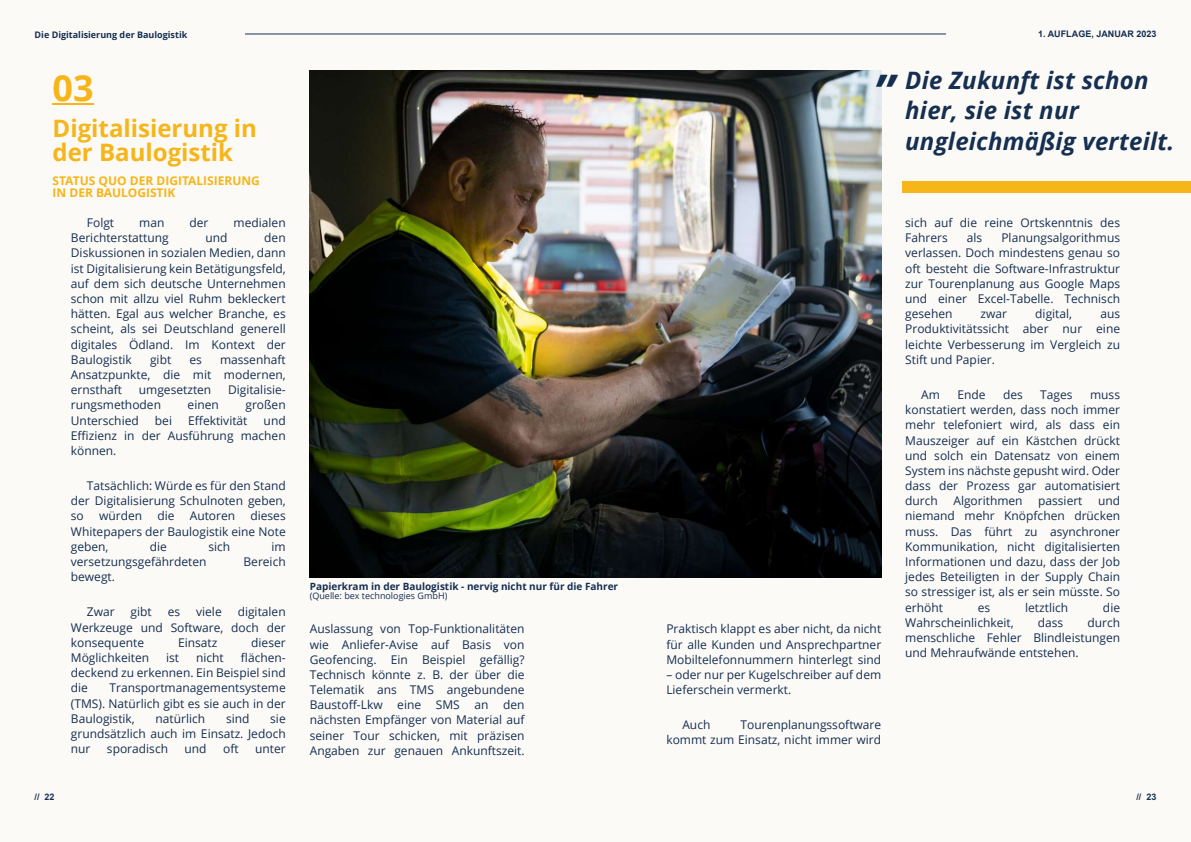
<style>
.page{position:relative;width:1191px;height:842px;background:#fff}
.page>*{position:absolute;margin:0;border:0;box-sizing:border-box;transform-origin:0 0}
.t1{font:italic 700 48px "Open Sans";color:#152f51}
.t2{font:700 36px "Open Sans";color:#f6b519}
.t3{font:italic 700 24px/30.4px "Open Sans";letter-spacing:.01em;color:#152f51}
.t4{font:700 24px/24px "Open Sans";color:#f6b519}
.t5{font:12px/15.2px "Open Sans";color:#152f51;text-align:justify}
.t6{font:700 12px/12px "Open Sans";color:#f6b519}
.t7{font:700 10px "Open Sans";color:#152f51}
.t8{font:700 9px "Open Sans";color:#152f51}
.t9{font:700 9px "Arial";color:#152f51}
.t10{font:9px "Open Sans";color:#152f51}
</style>
<div class="page">
<div style="left:0;top:0;width:595px;height:842px;background:#fcfaf7"></div>
<div style="left:595px;top:0;width:596px;height:842px;background:#fcfaf7"></div>
<hr style="left:245px;top:33px;width:700px;height:1px;background:#152f51">
<hr style="left:53px;top:103px;width:41px;height:2px;background:#f6b519">
<div style="left:901px;top:181px;width:290px;height:12px;background:#f6b519"></div>
<img style="left:310px;top:71px;width:571px;height:506px">
<p class="t8" style="left:35px;top:31px;width:154px">Die Digitalisierung der Baulogistik</p>
<h2 class="t2" style="left:53px;top:73px;width:43px">03</h2>
<h3 class="t4" style="left:53px;top:118px;width:206px">Digitalisierung in der Baulogistik</h3>
<p class="t6" style="left:53px;top:176px;width:209px">STATUS QUO DER DIGITALISIERUNG<br>IN DER BAULOGISTIK</p>
<p class="t5" style="left:87px;top:216px;width:29px">Folgt</p>
<p class="t5" style="left:139px;top:216px;width:27px">man</p>
<p class="t5" style="left:189px;top:216px;width:20px">der</p>
<p class="t5" style="left:234px;top:216px;width:54px">medialen</p>
<p class="t5" style="left:71px;top:231px;width:99px">Berichterstattung</p>
<p class="t5" style="left:205px;top:231px;width:24px">und</p>
<p class="t5" style="left:71px;top:231px;width:216px;text-indent:193px">den Diskussionen in sozialen Medien, dann ist Digitalisierung kein Betätigungsfeld, auf dem sich deutsche Unternehmen schon mit allzu viel Ruhm bekleckert hätten. Egal aus welcher Branche, es scheint, als sei Deutschland generell digitales Ödland. Im Kontext der Baulogistik</p>
<p class="t5" style="left:71px;top:353px;width:216px;text-indent:149px">massenhaft Ansatzpunkte, die mit modernen, ernsthaft</p>
<p class="t5" style="left:150px;top:353px;width:23px">gibt</p>
<p class="t5" style="left:189px;top:353px;width:14px">es</p>
<p class="t5" style="left:139px;top:383px;width:74px">umgesetzten</p>
<p class="t5" style="left:228px;top:383px;width:59px">Digitalisie-</p>
<p class="t5" style="left:71px;top:399px;width:92px">rungsmethoden</p>
<p class="t5" style="left:188px;top:399px;width:33px">einen</p>
<p class="t5" style="left:245px;top:399px;width:42px">großen</p>
<p class="t5" style="left:71px;top:414px;width:69px">Unterschied</p>
<p class="t5" style="left:155px;top:414px;width:19px">bei</p>
<p class="t5" style="left:188px;top:414px;width:61px">Effektivität</p>
<p class="t5" style="left:71px;top:414px;width:216px;text-indent:193px">und Effizienz in der Ausführung machen können.</p>
<p class="t5" style="left:71px;top:479px;width:216px;text-indent:16px">Tatsächlich: Würde es für den Stand der Digitalisierung Schulnoten geben, so</p>
<p class="t5" style="left:71px;top:510px;width:216px;text-indent:179px">dieses Whitepapers der Baulogistik eine Note geben,</p>
<p class="t5" style="left:99px;top:510px;width:45px">würden</p>
<p class="t5" style="left:157px;top:510px;width:19px">die</p>
<p class="t5" style="left:190px;top:510px;width:47px">Autoren</p>
<p class="t5" style="left:150px;top:540px;width:19px">die</p>
<p class="t5" style="left:208px;top:540px;width:23px">sich</p>
<p class="t5" style="left:271px;top:540px;width:16px">im</p>
<p class="t5" style="left:71px;top:555px;width:137px">versetzungsgefährdeten</p>
<p class="t5" style="left:243px;top:555px;width:44px">Bereich</p>
<p class="t5" style="left:71px;top:570px;width:46px">bewegt.</p>
<p class="t5" style="left:87px;top:606px;width:29px">Zwar</p>
<p class="t5" style="left:131px;top:606px;width:23px">gibt</p>
<p class="t5" style="left:168px;top:606px;width:14px">es</p>
<p class="t5" style="left:196px;top:606px;width:27px">viele</p>
<p class="t5" style="left:71px;top:606px;width:216px;text-indent:167px">digitalen Werkzeuge und Software, doch der konsequente</p>
<p class="t5" style="left:178px;top:636px;width:41px">Einsatz</p>
<p class="t5" style="left:251px;top:636px;width:36px">dieser</p>
<p class="t5" style="left:71px;top:651px;width:216px;text-indent:170px">flächen&shy;deckend zu erkennen. Ein Beispiel sind die</p>
<p class="t5" style="left:71px;top:651px;width:80px">Möglichkeiten</p>
<p class="t5" style="left:166px;top:651px;width:14px">ist</p>
<p class="t5" style="left:196px;top:651px;width:29px">nicht</p>
<p class="t5" style="left:71px;top:682px;width:216px;text-indent:39px">Transportmanagementsysteme (TMS). Natürlich gibt es sie auch in der Baulogistik,</p>
<p class="t5" style="left:156px;top:712px;width:51px">natürlich</p>
<p class="t5" style="left:226px;top:712px;width:25px">sind</p>
<p class="t5" style="left:71px;top:712px;width:216px;text-indent:199px">sie grundsätzlich auch im Einsatz. Jedoch nur</p>
<p class="t5" style="left:107px;top:742px;width:63px">sporadisch</p>
<p class="t5" style="left:184px;top:742px;width:24px">und</p>
<p class="t5" style="left:223px;top:742px;width:17px">oft</p>
<p class="t5" style="left:255px;top:742px;width:32px">unter</p>
<p class="t9" style="left:1038px;top:31px;width:120px">1. AUFLAGE, JANUAR 2023</p>
<h3 class="t3" style="left:905px;top:68px;width:271px">Die Zukunft ist schon hier, sie ist nur ungleichmäßig verteilt.</h3>
<h1 class="t1" style="left:878px;top:43px;width:25px">„</h1>
<p class="t7" style="left:310px;top:583px;width:310px">Papierkram in der Baulogistik - nervig nicht nur für die Fahrer</p>
<p class="t10" style="left:310px;top:592px;width:139px">(Quelle: bex technologies GmbH)</p>
<p class="t5" style="left:310px;top:622px;width:216px">Auslassung von Top-Funktionalitäten wie Anliefer-Avise auf Basis von Geofencing. Ein Beispiel gefällig?<br>Technisch könnte z. B. der über die Telematik ans TMS angebundene Baustoff-Lkw eine SMS an den nächsten Empfänger von Material auf seiner Tour schicken, mit präzisen Angaben zur genauen Ankunftszeit.</p>
<p class="t5" style="left:666px;top:622px;width:216px">Praktisch klappt es aber nicht, da nicht für alle Kunden und Ansprechpartner Mobiltelefonnummern hinterlegt sind</p>
<p class="t5" style="left:666px;top:668px;width:216px">– oder nur per Kugelschreiber auf dem<br>Lieferschein vermerkt.</p>
<p class="t5" style="left:682px;top:718px;width:30px">Auch</p>
<p class="t5" style="left:666px;top:718px;width:216px;text-align:right">Tourenplanungssoftware<br>kommt zum Einsatz, nicht immer wird</p>
<p class="t5" style="left:905px;top:216px;width:216px">sich auf die reine Ortskenntnis des<br>Fahrers</p>
<p class="t5" style="left:905px;top:231px;width:216px;text-indent:96px">Planungsalgorithmus verlassen. Doch mindestens genau so oft besteht die Software-Infrastruktur zur Tourenplanung aus Google Maps und einer Excel-Tabelle. Technisch gesehen</p>
<p class="t5" style="left:967px;top:231px;width:17px">als</p>
<p class="t5" style="left:980px;top:307px;width:28px">zwar</p>
<p class="t5" style="left:1035px;top:307px;width:38px">digital,</p>
<p class="t5" style="left:905px;top:307px;width:216px;text-indent:195px">aus Produktivitätssicht aber nur eine leichte Verbesserung im Vergleich zu Stift und Papier.</p>
<p class="t5" style="left:921px;top:388px;width:20px">Am</p>
<p class="t5" style="left:957px;top:388px;width:30px">Ende</p>
<p class="t5" style="left:1003px;top:388px;width:21px">des</p>
<p class="t5" style="left:1040px;top:388px;width:34px">Tages</p>
<p class="t5" style="left:905px;top:388px;width:216px;text-indent:185px">muss konstatiert werden, dass noch immer mehr telefoniert wird, als dass ein Mauszeiger auf ein Kästchen drückt und solch ein Datensatz von einem System ins nächste gepusht wird. Oder dass der Prozess gar automatisiert durch</p>
<p class="t5" style="left:905px;top:494px;width:216px;text-indent:193px">und niemand mehr Knöpfchen drücken muss. Das führt zu asynchroner Kommunikation, nicht digitalisierten Informationen und dazu, dass der Job jedes Beteiligten in der Supply Chain so stressiger ist, als er sein müsste. So erhöht</p>
<p class="t5" style="left:953px;top:494px;width:71px">Algorithmen</p>
<p class="t5" style="left:1038px;top:494px;width:46px">passiert</p>
<p class="t5" style="left:978px;top:601px;width:14px">es</p>
<p class="t5" style="left:1025px;top:601px;width:45px">letztlich</p>
<p class="t5" style="left:1103px;top:601px;width:19px">die</p>
<p class="t5" style="left:905px;top:616px;width:110px">Wahrscheinlichkeit,</p>
<p class="t5" style="left:1037px;top:616px;width:27px">dass</p>
<p class="t5" style="left:905px;top:616px;width:216px;text-indent:182px">durch menschliche Fehler Blindleistungen und Mehraufwände entstehen.</p>
<p class="t9" style="left:35px;top:793px;width:22px">// 22</p>
<p class="t9" style="left:1136px;top:793px;width:22px">// 23</p>
</div>
